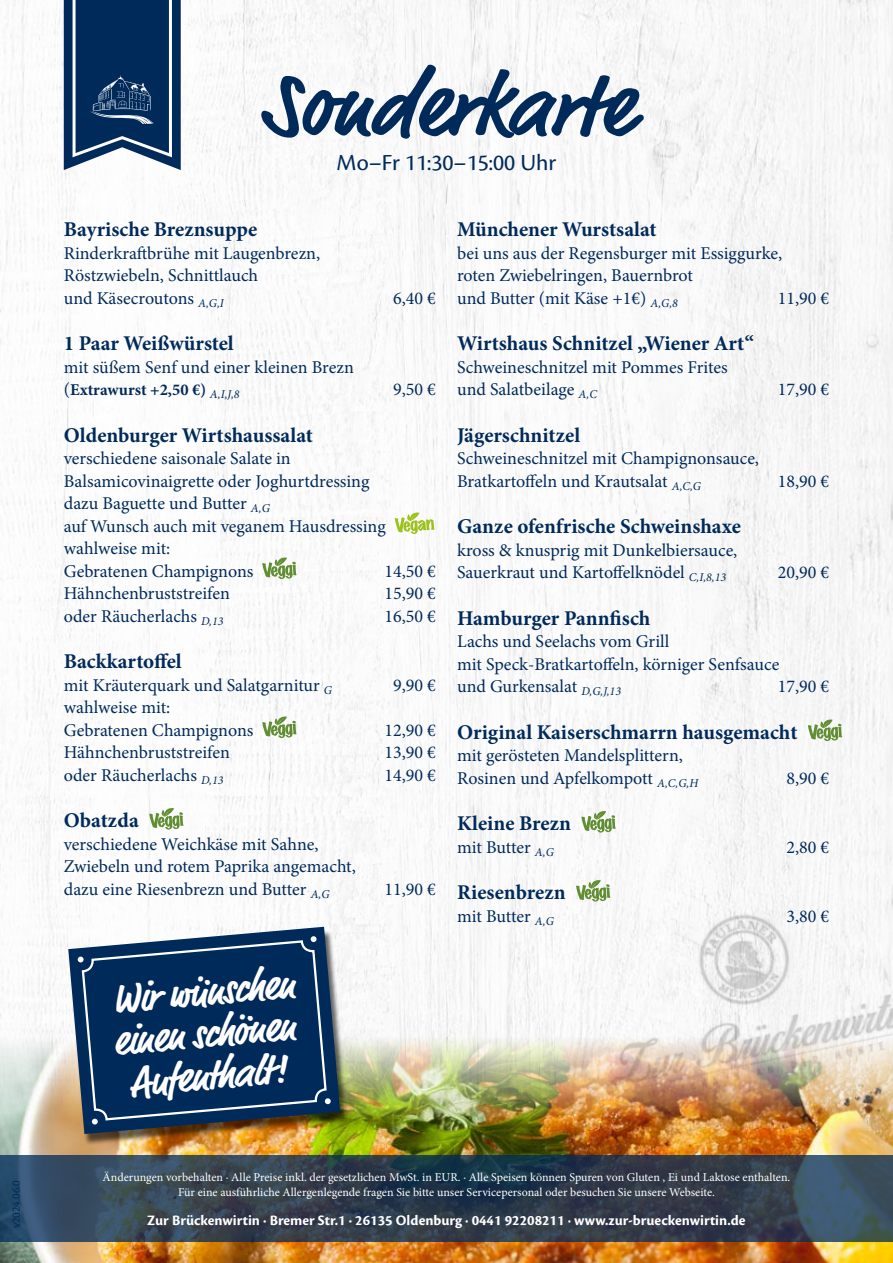
<style>
.page{position:relative;width:893px;height:1263px;background:#fff}
.page>*{position:absolute;margin:0;border:0;box-sizing:border-box;transform-origin:0 0}
.t1{font:700 90px "Market Pro";color:#002a5a}
.t2{font:700 42px/42px "Market Pro";color:#fff;text-align:center}
.t3{font:24px "Cronos Pro";color:#002a5a}
.t4{font:700 21px "Minion Pro";color:#002a5a}
.t5{font:18px/22.5px "Minion Pro";color:#002a5a}
.t6{font:700 16.5px "Minion Pro";color:#002a5a}
.t7{font:700 15px "Cronos Pro";color:#fff}
.t8{font:12px/15px "Minion Pro";color:#fff;text-align:center}
.t9{font:12px "Cronos Pro";color:#002a5a}
.s1{font-weight:400;font-size:18px}
</style>
<div class="page">
<img style="left:0;top:0;width:893px;height:1037px">
<img style="left:577px;top:877px;width:316px;height:160px">
<img style="left:0;top:1037px;width:893px;height:226px">
<svg style="left:0;top:1155px;width:893px;height:87px;background:#314152"></svg>
<svg style="left:395px;top:512px;width:39px;height:22px"></svg>
<svg style="left:262px;top:557px;width:35px;height:22px"></svg>
<svg style="left:262px;top:716px;width:35px;height:22px"></svg>
<svg style="left:149px;top:808px;width:35px;height:22px"></svg>
<svg style="left:581px;top:811px;width:35px;height:22px"></svg>
<svg style="left:576px;top:880px;width:34px;height:22px"></svg>
<svg style="left:808px;top:719px;width:34px;height:22px"></svg>
<div style="left:68px;top:929px;width:281px;height:216px;background:#000;opacity:.6"></div>
<svg style="left:68px;top:927px;width:272px;height:207px"></svg>
<svg style="left:81px;top:899px;width:247px;height:262px"></svg>
<svg style="left:311px;top:936px;width:6px;height:6px"></svg>
<svg style="left:78px;top:956px;width:6px;height:6px"></svg>
<svg style="left:92px;top:1118px;width:6px;height:7px"></svg>
<svg style="left:325px;top:1098px;width:6px;height:6px"></svg>
<svg style="left:64px;top:0;width:117px;height:170px;background:#274a73"></svg>
<p class="t9" style="left:9px;top:1228px;width:50px;rotate:-90deg">v2024.06.0</p>
<h1 class="t1" style="left:260px;top:43px;width:374px">Sonderkarte</h1>
<h3 class="t3" style="left:337px;top:149px;width:221px">Mo–Fr 11:30–15:00 Uhr</h3>
<p class="t4" style="left:64px;top:215px;width:195px">Bayrische Breznsuppe</p>
<p class="t5" style="left:64px;top:242px;width:258px">Rinderkraftbrühe mit Laugenbrezn,<br>Röstzwiebeln, Schnittlauch<br>und Käsecroutons <sub>A,G,I</sub></p>
<p class="t5" style="left:393px;top:287px;width:44px">6,40 €</p>
<p class="t4" style="left:64px;top:329px;width:171px">1 Paar Weißwürstel</p>
<p class="t5" style="left:64px;top:356px;width:292px">mit süßem Senf und einer kleinen Brezn</p>
<p class="t6" style="left:64px;top:378px;width:177px"><span class="s1">(</span>Extrawurst +2,50 €) <sub>A,I,J,8</sub></p>
<p class="t5" style="left:393px;top:378px;width:44px">9,50 €</p>
<p class="t4" style="left:64px;top:420px;width:251px">Oldenburger Wirtshaussalat</p>
<p class="t5" style="left:64px;top:447px;width:323px">verschiedene saisonale Salate in<br>Balsamicovinaigrette oder Joghurtdressing dazu Baguette und Butter <sub>A,G<br></sub>auf Wunsch auch mit veganem Hausdressing wahlweise mit:<br>Gebratenen Champignons</p>
<p class="t5" style="left:384px;top:560px;width:53px">14,50 €</p>
<p class="t5" style="left:64px;top:582px;width:168px">Hähnchenbruststreifen</p>
<p class="t5" style="left:384px;top:582px;width:53px">15,90 €</p>
<p class="t5" style="left:64px;top:605px;width:161px">oder Räucherlachs <sub>D,13</sub></p>
<p class="t5" style="left:384px;top:605px;width:53px">16,50 €</p>
<p class="t4" style="left:64px;top:647px;width:119px">Backkartoffel</p>
<p class="t5" style="left:64px;top:674px;width:270px">mit Kräuterquark und Salatgarnitur <sub>G</sub></p>
<p class="t5" style="left:393px;top:674px;width:44px">9,90 €</p>
<p class="t5" style="left:64px;top:696px;width:191px">wahlweise mit:<br>Gebratenen Champignons</p>
<p class="t5" style="left:384px;top:719px;width:53px">12,90 €</p>
<p class="t5" style="left:64px;top:741px;width:168px">Hähnchenbruststreifen</p>
<p class="t5" style="left:384px;top:741px;width:53px">13,90 €</p>
<p class="t5" style="left:64px;top:764px;width:161px">oder Räucherlachs <sub>D,13</sub></p>
<p class="t5" style="left:384px;top:764px;width:53px">14,90 €</p>
<p class="t4" style="left:64px;top:806px;width:77px">Obatzda</p>
<p class="t5" style="left:64px;top:833px;width:294px">verschiedene Weichkäse mit Sahne,<br>Zwiebeln und rotem Paprika angemacht, dazu eine Riesenbrezn und Butter <sub>A,G</sub></p>
<p class="t5" style="left:384px;top:878px;width:53px">11,90 €</p>
<h2 class="t2" style="left:108px;top:980px;width:187px;rotate:-5deg">Wir wünschen einen schönen<br>Aufenthalt!</h2>
<p class="t4" style="left:457px;top:215px;width:201px">Münchener Wurstsalat</p>
<p class="t5" style="left:457px;top:242px;width:327px">bei uns aus der Regensburger mit Essiggurke, roten Zwiebelringen, Bauernbrot<br>und Butter (mit Käse +1€) <sub>A,G,8</sub></p>
<p class="t5" style="left:778px;top:287px;width:53px">11,90 €</p>
<p class="t4" style="left:457px;top:329px;width:298px">Wirtshaus Schnitzel „Wiener Art“</p>
<p class="t5" style="left:457px;top:356px;width:272px">Schweineschnitzel mit Pommes Frites und Salatbeilage <sub>A,C</sub></p>
<p class="t4" style="left:457px;top:420px;width:125px">Jägerschnitzel</p>
<p class="t5" style="left:457px;top:447px;width:303px">Schweineschnitzel mit Champignonsauce,<br>Bratkartoffeln und Krautsalat <sub>A,C,G</sub></p>
<p class="t4" style="left:457px;top:512px;width:285px">Ganze ofenfrische Schweinshaxe</p>
<p class="t5" style="left:457px;top:539px;width:282px">kross &amp; knusprig mit Dunkelbiersauce,<br>Sauerkraut und Kartoffelknödel <sub>C,I,8,13</sub></p>
<p class="t5" style="left:778px;top:378px;width:53px">17,90 €</p>
<p class="t5" style="left:778px;top:470px;width:53px">18,90 €</p>
<p class="t5" style="left:778px;top:561px;width:53px">20,90 €</p>
<p class="t4" style="left:457px;top:603px;width:195px">Hamburger Pannfisch</p>
<p class="t5" style="left:457px;top:630px;width:324px">Lachs und Seelachs vom Grill<br>mit Speck-Bratkartoffeln, körniger Senfsauce und Gurkensalat <sub>D,G,J,13</sub></p>
<p class="t5" style="left:778px;top:675px;width:53px">17,90 €</p>
<p class="t4" style="left:457px;top:717px;width:342px">Original Kaiserschmarrn hausgemacht</p>
<p class="t5" style="left:457px;top:744px;width:243px">mit gerösteten Mandelsplittern,<br>Rosinen und Apfelkompott <sub>A,C,G,H</sub></p>
<p class="t5" style="left:786px;top:767px;width:44px">8,90 €</p>
<p class="t4" style="left:457px;top:809px;width:115px">Kleine Brezn</p>
<p class="t5" style="left:457px;top:836px;width:98px">mit Butter <sub>A,G</sub></p>
<p class="t5" style="left:786px;top:836px;width:44px">2,80 €</p>
<p class="t4" style="left:457px;top:878px;width:110px">Riesenbrezn</p>
<p class="t5" style="left:457px;top:905px;width:98px">mit Butter <sub>A,G</sub></p>
<p class="t5" style="left:786px;top:905px;width:44px">3,80 €</p>
<p class="t8" style="left:103px;top:1170px;width:689px">Änderungen vorbehalten · Alle Preise inkl. der gesetzlichen MwSt. in EUR. · Alle Speisen können Spuren von Gluten , Ei und Laktose enthalten.<br>Für eine ausführliche Allergenlegende fragen Sie bitte unser Servicepersonal oder besuchen Sie unsere Webseite.</p>
<p class="t7" style="left:147px;top:1211px;width:600px">Zur Brückenwirtin · Bremer Str.1 · 26135 Oldenburg · 0441 92208211 · www.zur-brueckenwirtin.de</p>
</div>
